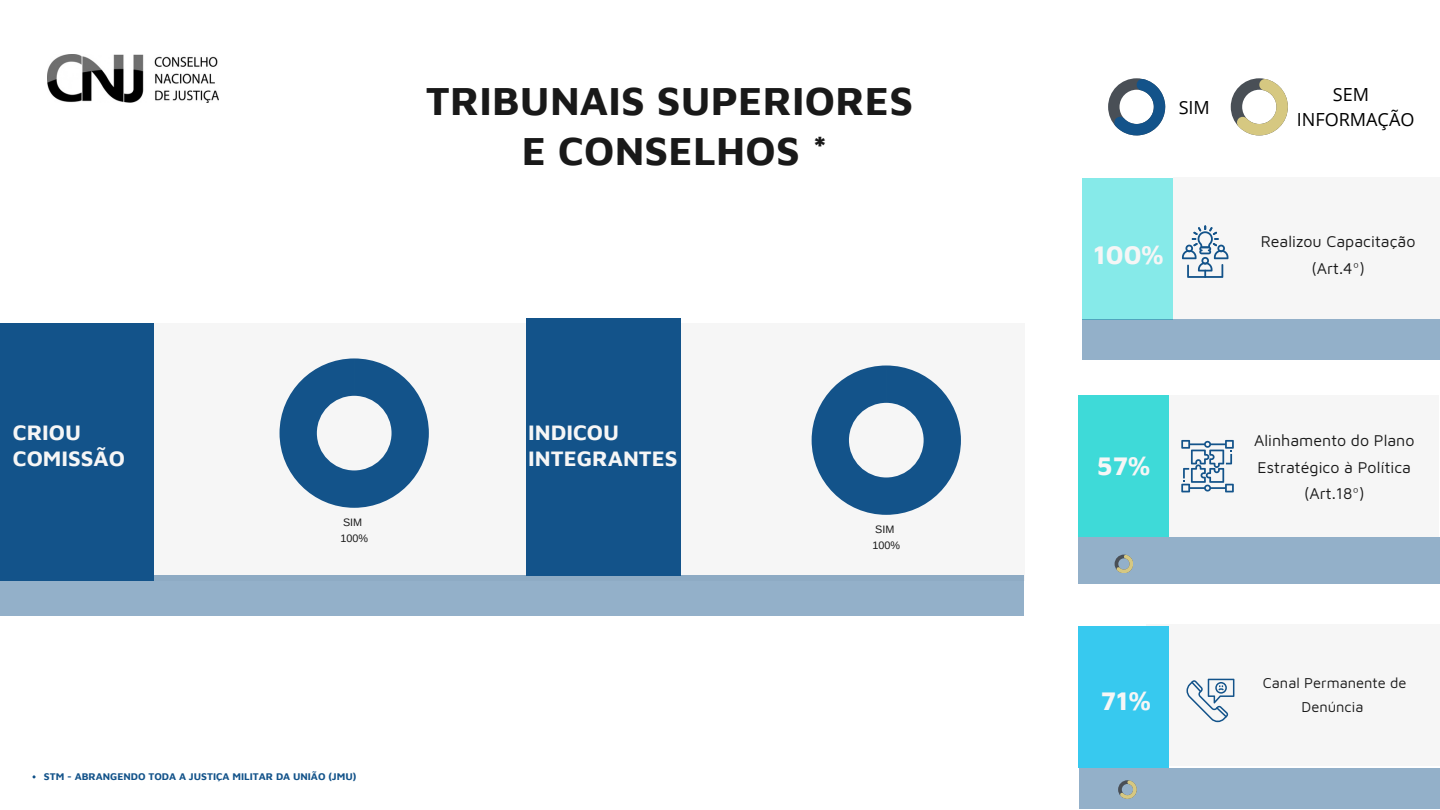
<style>
.page{position:relative;width:1440px;height:810px;background:#fff}
.page>*{position:absolute;margin:0;border:0;box-sizing:border-box;transform-origin:0 0}
.t1{font:700 41px "Maven Pro";letter-spacing:.005em;color:#191919}
.t2{font:700 26.7px "Maven Pro";color:#f6f6f6}
.t3{font:700 22px/26.2px "Maven Pro";color:#f6f6f6}
.t4{font:18.1px "Open Sans";color:#000}
.t5{font:16px/26.7px "Maven Pro";color:#191919;text-align:center}
.t6{font:14.7px/24.1px "Maven Pro";color:#191919;text-align:center}
.t7{font:10.8px "Arimo";color:#191919}
.t8{font:700 10.2px "Maven Pro";color:#13538a}
</style>
<div class="page">
<div style="left:1173px;top:177px;width:267px;height:141px;background:#f6f6f6"></div>
<div style="left:1146px;top:624px;width:293px;height:142px;background:#f6f6f6"></div>
<div style="left:1169px;top:395px;width:270px;height:142px;background:#f6f6f6"></div>
<div style="left:0;top:323px;width:1024px;height:257px;background:#f6f6f6"></div>
<div style="left:1082px;top:178px;width:91px;height:142px;background:#86eae9"></div>
<div style="left:1078px;top:395px;width:91px;height:142px;background:#3edad8"></div>
<div style="left:1079px;top:626px;width:90px;height:142px;background:#37c9ef"></div>
<div style="left:0;top:323px;width:154px;height:257px;background:#13538a"></div>
<svg style="left:1182px;top:226px;width:46px;height:52px"></svg>
<svg style="left:1181px;top:440px;width:53px;height:52px"></svg>
<svg style="left:1186px;top:679px;width:48px;height:43px"></svg>
<svg style="left:280px;top:358px;width:149px;height:150px"></svg>
<svg style="left:812px;top:366px;width:149px;height:149px"></svg>
<div style="left:526px;top:318px;width:154px;height:258px;background:#13538a"></div>
<img style="left:48px;top:55px;width:171px;height:47px">
<svg style="left:1231px;top:78px;width:57px;height:57px"></svg>
<svg style="left:1108px;top:78px;width:57px;height:57px"></svg>
<div style="left:0;top:576px;width:1024px;height:40px;background:#93b0c9"></div>
<div style="left:1082px;top:320px;width:358px;height:40px;background:#93b0c9"></div>
<div style="left:1078px;top:537px;width:362px;height:47px;background:#93b0c9"></div>
<div style="left:1079px;top:768px;width:361px;height:41px;background:#93b0c9"></div>
<svg style="left:1118px;top:780px;width:19px;height:19px"></svg>
<svg style="left:1115px;top:555px;width:18px;height:18px"></svg>
<p class="t1" style="left:426px;top:76px;width:489px">TRIBUNAIS SUPERIORES</p>
<p class="t1" style="left:522px;top:126px;width:308px">E CONSELHOS *</p>
<p class="t3" style="left:13px;top:419px;width:114px">CRIOU<br>COMISSÃO</p>
<p class="t3" style="left:528px;top:419px;width:151px">INDICOU<br>INTEGRANTES</p>
<p class="t7" style="left:343px;top:517px;width:21px">SIM</p>
<p class="t7" style="left:340px;top:532px;width:29px">100%</p>
<p class="t8" style="left:44px;top:770px;width:314px">STM - ABRANGENDO TODA A JUSTIÇA MILITAR DA UNIÃO (JMU)</p>
<p class="t7" style="left:875px;top:524px;width:21px">SIM</p>
<p class="t7" style="left:872px;top:539px;width:29px">100%</p>
<p class="t4" style="left:1179px;top:94px;width:33px">SIM</p>
<p class="t2" style="left:1093px;top:239px;width:72px">100%</p>
<p class="t4" style="left:1333px;top:82px;width:38px">SEM</p>
<p class="t4" style="left:1297px;top:107px;width:119px">INFORMAÇÃO</p>
<p class="t5" style="left:1261px;top:228px;width:156px">Realizou Capacitação (Art.4º)</p>
<p class="t2" style="left:1097px;top:450px;width:55px">57%</p>
<p class="t5" style="left:1254px;top:426px;width:162px">Alinhamento do Plano<br>Estratégico à Política (Art.18º)</p>
<p class="t2" style="left:1100px;top:684px;width:52px">71%</p>
<p class="t6" style="left:1263px;top:671px;width:145px">Canal Permanente de<br>Denúncia</p>
</div>
